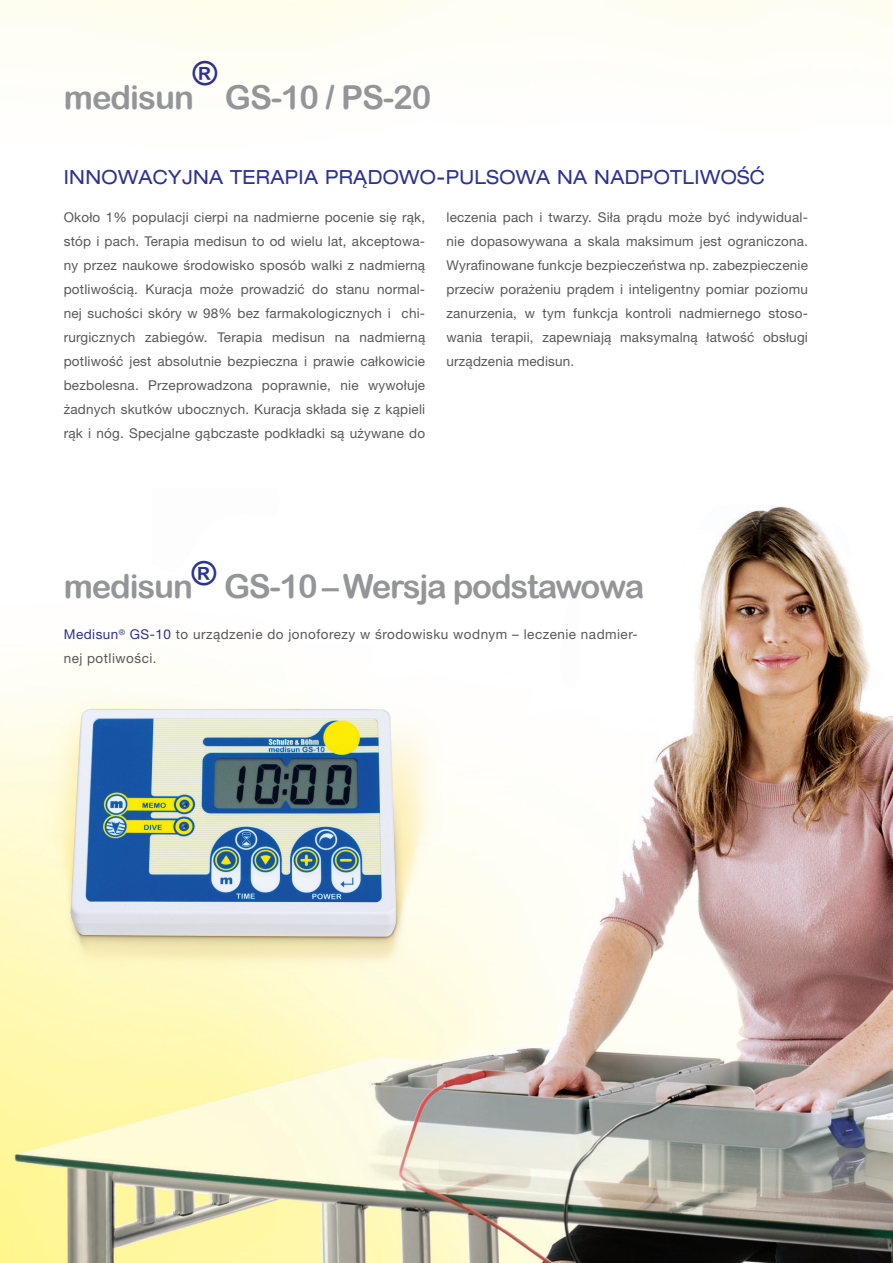
<style>
.page{position:relative;width:893px;height:1263px;background:#fff}
.page>*{position:absolute;margin:0;border:0;box-sizing:border-box;transform-origin:0 0}
.t1{font:33px "Arial Rounded MT Bold";letter-spacing:-.035em;color:#939598}
.Subline{font:expanded 19.5px "Helvetica Neue LT Pro";letter-spacing:.02em;color:#2b3393;scale:.95 1}
.Lauftext{font:13.5px/24px "Helvetica Neue LT Pro";letter-spacing:.015em;color:#57585a;text-align:justify}
.Lauftext-2{font:13.5px/24px "Helvetica Neue LT Pro";letter-spacing:.035em;color:#57585a}
.s1{color:#2b3393}
</style>
<div class="page">
<img style="left:0;top:0;width:893px;height:1263px">
<img style="left:6px;top:658px;width:460px;height:322px">
<p class="t1" style="left:64px;top:78px;width:369px">medisun<sup>®</sup> GS-10 / PS-20</p>
<p class="Subline" style="left:64px;top:166px;width:740px">INNOWACYJNA TERAPIA PRĄDOWO-PULSOWA NA NADPOTLIWOŚĆ</p>
<p class="Lauftext" style="left:64px;top:205px;width:363px">Około 1% populacji cierpi na nadmierne pocenie się rąk, stóp i pach. Terapia medisun to od wielu lat, akceptowa&shy;ny przez naukowe środowisko sposób walki z nadmierną potliwością. Kuracja może prowadzić do stanu normal&shy;nej suchości skóry w 98% bez farmakologicznych i chi&shy;rurgicznych zabiegów. Terapia medisun na nadmierną potliwość jest absolutnie bezpieczna i prawie całkowicie bezbolesna. Przeprowadzona poprawnie, nie wywołuje żadnych skutków ubocznych. Kuracja składa się z kąpieli rąk i nóg. Specjalne gąbczaste podkładki są używane do</p>
<p class="Lauftext" style="left:446px;top:205px;width:363px">leczenia pach i twarzy. Siła prądu może być indywidual&shy;nie dopasowywana a skala maksimum jest ograniczona.<br>Wyrafinowane funkcje bezpieczeństwa np. zabezpieczenie przeciw porażeniu prądem i inteligentny pomiar poziomu zanurzenia, w tym funkcja kontroli nadmiernego stoso&shy;wania terapii, zapewniają maksymalną łatwość obsługi urządzenia medisun.</p>
<p class="t1" style="left:64px;top:567px;width:582px">medisun<sup>®</sup> GS-10 – Wersja podstawowa</p>
<p class="Lauftext-2" style="left:64px;top:622px;width:576px"><span class="s1">Medisun</span><sup>®</sup> <span class="s1">GS-10</span> to urządzenie do jonoforezy w środowisku wodnym – leczenie nadmier&shy;nej potliwości.</p>
</div>
